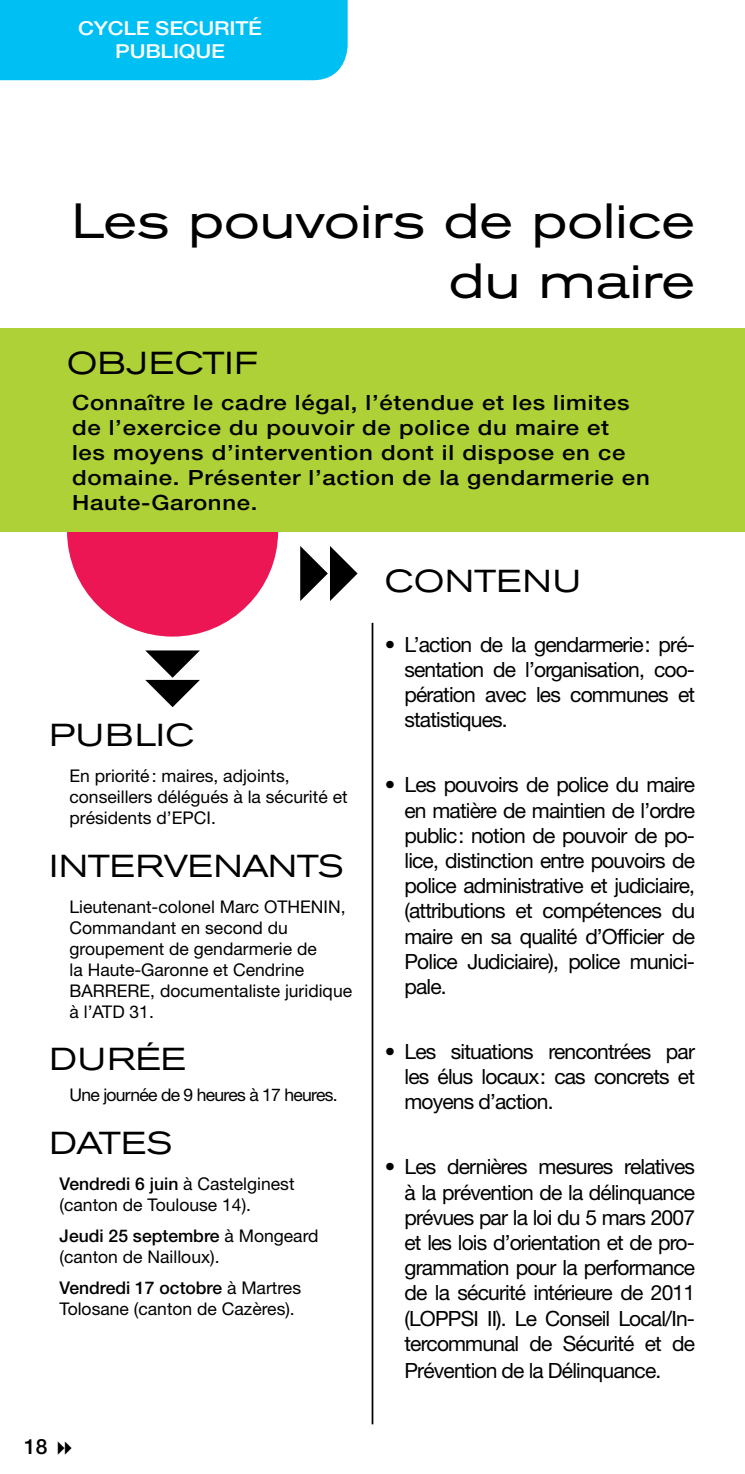
<style>
.page{position:relative;width:745px;height:1474px;background:#fff}
.page>*{position:absolute;margin:0;border:0;box-sizing:border-box;transform-origin:0 0}
.t1{font:49px/59.5px "Akzidenz Grot Ext BQ";color:#000;text-align:right}
.t2{font:31.5px "Akzidenz Grot Ext BQ";letter-spacing:.02em;color:#000}
.t3{font:31.5px "Akzidenz Grot Ext BQ";letter-spacing:-.01em;color:#000}
.t4{font:21px/25.2px "Helvetica Neue LT";letter-spacing:-.04em;color:#000;text-align:justify}
.t5{font:500 21px/25.2px "Helvetica Neue LT";letter-spacing:.03em;color:#000;scale:1.14 1}
.t6{font:500 21px "Helvetica Neue LT";letter-spacing:.03em;color:#000}
.t7{font:500 19.25px/23.1px "Helvetica Neue LT";letter-spacing:-.01em;color:#fff;text-align:center;scale:1.14 1}
.t8{font:17.5px/21px "Helvetica Neue LT";color:#000}
.t9{font:17.5px "Helvetica Neue LT";letter-spacing:-.04em;color:#000}
.s1{font-weight:500}
</style>
<div class="page">
<div style="left:0;top:0;width:347px;height:80px;background:#00c0f3"></div>
<div style="left:67px;top:425px;width:211px;height:211px;background:#ed1654;border-radius:50%"></div>
<div style="left:0;top:329px;width:744px;height:203px;background:#add136"></div>
<hr style="left:744px;top:329px;width:1px;height:203px;background:#add136">
<svg style="left:145px;top:650px;width:55px;height:57px"></svg>
<svg style="left:300px;top:546px;width:57px;height:55px"></svg>
<hr style="left:371px;top:623px;width:2px;height:801px;background:#000">
<p class="t7" style="left:78px;top:16px;width:163px">CYCLE SECURITÉ<br>PUBLIQUE</p>
<h1 class="t1" style="left:72px;top:192px;width:624px">Les pouvoirs de police du maire</h1>
<h2 class="t2" style="left:67px;top:345px;width:192px">OBJECTIF</h2>
<p class="t5" style="left:72px;top:389px;width:508px">Connaître le cadre légal, l’étendue et les limites de l’exercice du pouvoir de police du maire et<br>les moyens d’intervention dont il dispose en ce domaine. Présenter l’action de la gendarmerie en Haute-Garonne.</p>
<h2 class="t2" style="left:50px;top:717px;width:146px">PUBLIC</h2>
<p class="t8" style="left:69px;top:765px;width:279px">En priorité: maires, adjoints, conseillers délégués à la sécurité et présidents d’EPCI.</p>
<h2 class="t3" style="left:50px;top:847px;width:295px">INTERVENANTS</h2>
<p class="t8" style="left:69px;top:895px;width:284px">Lieutenant-colonel Marc OTHENIN,<br>Commandant en second du groupement de gendarmerie de<br>la Haute-Garonne et Cendrine<br>BARRERE, documentaliste juridique à l’ATD 31.</p>
<h2 class="t2" style="left:50px;top:1041px;width:137px">DURÉE</h2>
<p class="t9" style="left:69px;top:1084px;width:269px">Une journée de 9 heures à 17 heures.</p>
<h2 class="t2" style="left:50px;top:1124px;width:124px">DATES</h2>
<p class="t8" style="left:60px;top:1172px;width:236px"><span class="s1">Vendredi 6 juin</span> à Castelginest (canton de Toulouse 14).</p>
<p class="t8" style="left:60px;top:1224px;width:260px"><span class="s1">Jeudi 25 septembre</span> à Mongeard (canton de Nailloux).</p>
<p class="t8" style="left:60px;top:1276px;width:243px"><span class="s1">Vendredi 17 octobre</span> à Martres<br>Tolosane (canton de Cazères).</p>
<p class="t6" style="left:24px;top:1433px;width:25px">18</p>
<h2 class="t2" style="left:384px;top:562px;width:198px">CONTENU</h2>
<p class="t4" style="left:404px;top:631px;width:292px;text-indent:-20px">• L’action de la gendarmerie: pré&shy;sentation de l’organisation, coo&shy;pération avec les communes et statistiques.</p>
<p class="t4" style="left:404px;top:772px;width:292px;text-indent:-20px">• Les pouvoirs de police du maire en matière de maintien de l’ordre public: notion de pouvoir de po&shy;lice, distinction entre pouvoirs de police administrative et judiciaire, (attributions et compétences du maire en sa qualité d’Officier de Police Judiciaire), police munici&shy;pale.</p>
<p class="t4" style="left:404px;top:1038px;width:292px;text-indent:-20px">• Les situations rencontrées par les élus locaux: cas concrets et moyens d’action.</p>
<p class="t4" style="left:404px;top:1153px;width:292px;text-indent:-20px">• Les dernières mesures relatives à la prévention de la délinquance prévues par la loi du 5 mars 2007 et les lois d’orientation et de pro&shy;grammation pour la performance de la sécurité intérieure de 2011 (LOPPSI II). Le Conseil Local/In&shy;tercommunal de Sécurité et de</p>
<p class="t4" style="left:404px;top:1357px;width:258px">Prévention de la Délinquance.</p>
</div>
